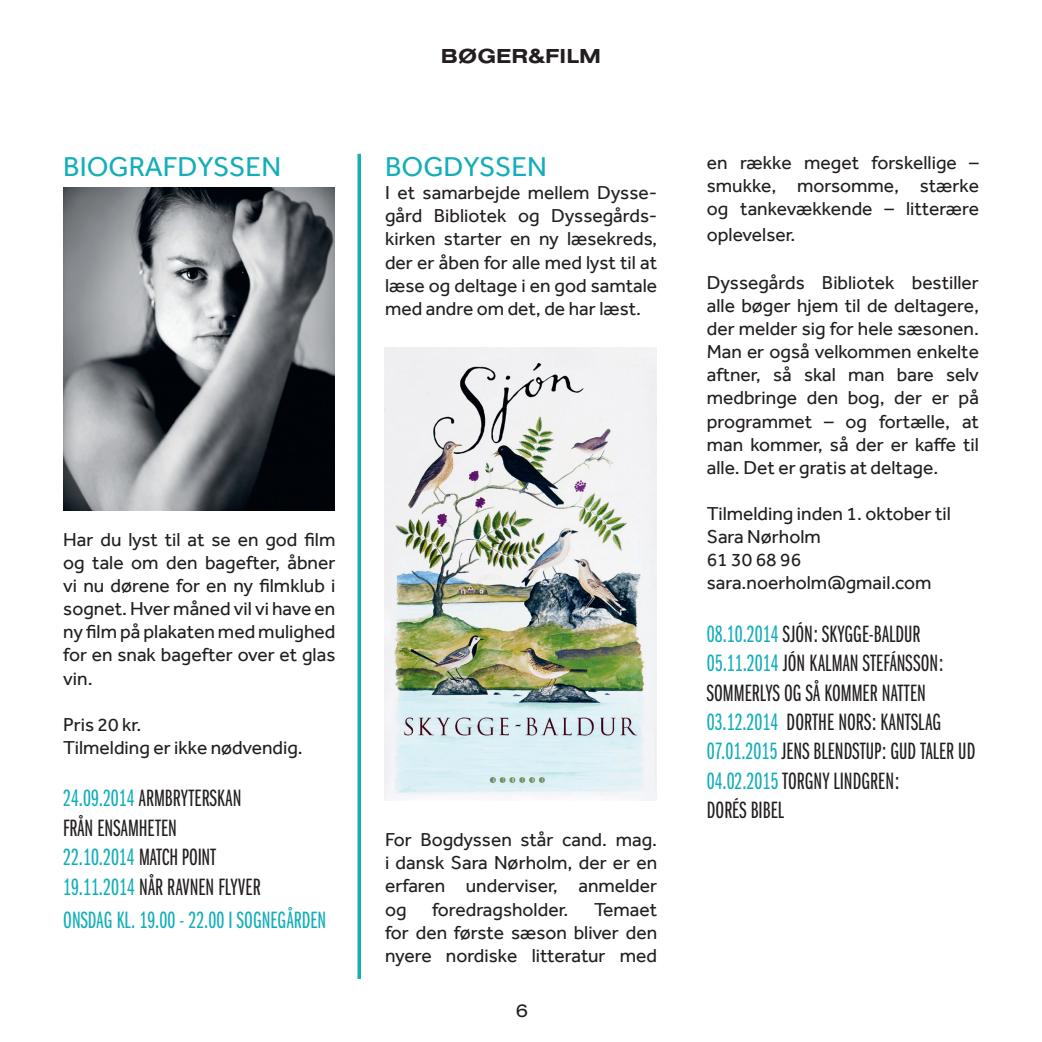
<style>
.page{position:relative;width:1042px;height:1042px;background:#fff}
.page>*{position:absolute;margin:0;border:0;box-sizing:border-box;transform-origin:0 0}
.t1{font:28px "Effra";color:#13aeb8}
.t2{font:24.5px "Franklin Gothic URW Ext Com D Boo";color:#231f20}
.t3{font:24.5px "Franklin Gothic URW Ext Com D Boo";color:#13aeb8}
.t4{font:700 21px "Nimbus San Ext";color:#231f20}
.t5{font:19.25px/23.1px "Effra";color:#231f20;text-align:justify}
.t6{font:19.25px "Nimbus San Ext";color:#231f20}
.s1{color:#13aeb8}
.s2{color:#231f20}
</style>
<div class="page">
<img style="left:384px;top:347px;width:272px;height:453px">
<img style="left:63px;top:187px;width:272px;height:323px">
<svg style="left:357px;top:154px;width:4px;height:825px;background:#2fb7c0"></svg>
<p class="t1" style="left:63px;top:150px;width:219px">BIOGRAFDYSSEN</p>
<p class="t5" style="left:63px;top:528px;width:274px">Har du lyst til at se en god film og tale om den bagefter, åbner vi nu dørene for en ny filmklub i sognet. Hver måned vil vi have en ny film på plakaten med mulighed for en snak bagefter over et glas vin.</p>
<p class="t5" style="left:63px;top:712px;width:80px">Pris 20 kr.</p>
<p class="t5" style="left:63px;top:735px;width:241px">Tilmelding er ikke nødvendig.</p>
<p class="t2" style="left:63px;top:785px;width:180px"><span class="s1">24.09.2014</span> ARMBRYTERSKAN</p>
<p class="t2" style="left:63px;top:814px;width:115px">FRÅN ENSAMHETEN</p>
<p class="t3" style="left:63px;top:844px;width:154px">22.10.2014 <span class="s2">MATCH POINT</span></p>
<p class="t2" style="left:63px;top:873px;width:199px"><span class="s1">19.11.2014</span> NÅR RAVNEN FLYVER</p>
<p class="t3" style="left:63px;top:907px;width:265px">ONSDAG KL. 19.00 - 22.00 I SOGNEGÅRDEN</p>
<p class="t4" style="left:441px;top:44px;width:162px">BØGER&amp;FILM</p>
<p class="t1" style="left:385px;top:150px;width:164px">BOGDYSSEN</p>
<p class="t5" style="left:385px;top:181px;width:274px;text-align:left">I et samarbejde mellem Dysse&shy;gård Bibliotek og Dyssegårds&shy;kirken starter en ny læsekreds, der er åben for alle med lyst til at læse og deltage i en god samtale med andre om det, de har læst.</p>
<p class="t5" style="left:385px;top:828px;width:274px">For Bogdyssen står cand. mag. i dansk Sara Nørholm, der er en erfaren underviser, anmelder og</p>
<p class="t5" style="left:432px;top:897px;width:138px">foredragsholder.</p>
<p class="t5" style="left:385px;top:897px;width:274px;text-indent:209px">Temaet for den første sæson bliver den nyere nordiske litteratur med</p>
<p class="t6" style="left:516px;top:999px;width:14px">6</p>
<p class="t5" style="left:707px;top:151px;width:274px">en række meget forskellige – smukke, morsomme, stærke og tankevækkende – litterære</p>
<p class="t5" style="left:707px;top:222px;width:90px">oplevelser.</p>
<p class="t5" style="left:707px;top:271px;width:274px">Dyssegårds Bibliotek bestiller alle bøger hjem til de deltagere, der melder sig for hele sæsonen.<br>Man er også velkommen enkelte aftner, så skal man bare selv medbringe den bog, der er på programmet – og fortælle, at man kommer, så der er kaffe til alle. Det er gratis at deltage.</p>
<p class="t5" style="left:707px;top:502px;width:246px">Tilmelding inden 1. oktober til<br>Sara Nørholm</p>
<p class="t5" style="left:707px;top:548px;width:96px">61 30 68 96</p>
<p class="t5" style="left:707px;top:571px;width:226px">sara.noerholm@gmail.com</p>
<p class="t2" style="left:707px;top:621px;width:215px"><span class="s1">08.10.2014</span> SJÓN: SKYGGE-BALDUR</p>
<p class="t2" style="left:707px;top:650px;width:238px"><span class="s1">05.11.2014</span> JÓN KALMAN STEFÁNSSON:</p>
<p class="t2" style="left:707px;top:679px;width:221px">SOMMERLYS OG SÅ KOMMER NATTEN</p>
<p class="t2" style="left:707px;top:709px;width:236px"><span class="s1">03.12.2014</span> DORTHE NORS: KANTSLAG</p>
<p class="t2" style="left:707px;top:738px;width:270px"><span class="s1">07.01.2015</span> JENS BLENDSTUP: GUD TALER UD</p>
<p class="t2" style="left:707px;top:768px;width:194px"><span class="s1">04.02.2015</span> TORGNY LINDGREN:</p>
<p class="t2" style="left:707px;top:797px;width:79px">DORÉS BIBEL</p>
</div>
